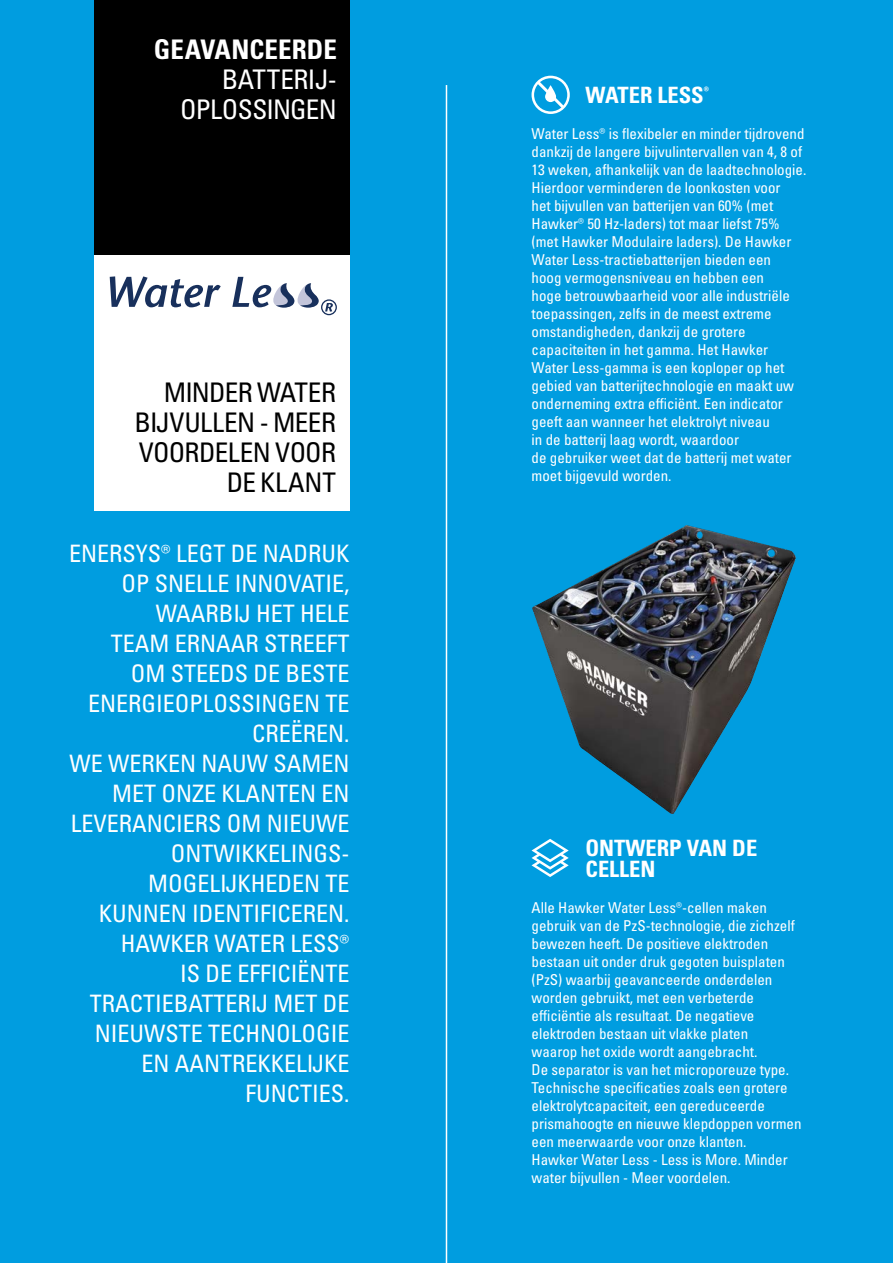
<style>
.page{position:relative;width:893px;height:1263px;background:#009de0}
.page>*{position:absolute;margin:0;border:0;box-sizing:border-box;transform-origin:0 0}
.t1{font:condensed 27px/30px "Univers LTCYR 57";letter-spacing:-.02em;color:#000;text-align:right}
.t2{font:condensed 27px/30px "Univers LTCYR 57";letter-spacing:-.02em;color:#fff;text-align:right}
.t3{font:27px "Univers LTCYR 67 Bold Cond";letter-spacing:.005em;color:#fff}
.t4{font:condensed 24px/30px "Univers LTCYR 57";color:#fff;text-align:right}
.t5{font:22.5px/21px "Univers LTCYR 67 Bold Cond";color:#fff}
.t6{font:condensed 15px/18px "Univers LTCYR 57";color:#fff}
</style>
<div class="page">
<hr style="left:446px;top:85px;width:1px;height:1178px;background:#fff">
<div style="left:94px;top:0;width:256px;height:255px;background:#000"></div>
<div style="left:94px;top:255px;width:256px;height:255px;background:#fff"></div>
<svg style="left:110px;top:276px;width:111px;height:31px"></svg>
<svg style="left:232px;top:277px;width:105px;height:38px"></svg>
<svg style="left:531px;top:76px;width:39px;height:38px"></svg>
<svg style="left:545px;top:85px;width:11px;height:17px"></svg>
<svg style="left:531px;top:839px;width:38px;height:38px"></svg>
<img style="left:532px;top:525px;width:264px;height:289px">
<h1 class="t3" style="left:154px;top:33px;width:184px">GEAVANCEERDE</h1>
<h1 class="t2" style="left:180px;top:64px;width:158px">BATTERIJ-<br>OPLOSSINGEN</h1>
<h1 class="t1" style="left:134px;top:377px;width:203px">MINDER WATER<br>BIJVULLEN - MEER<br>VOORDELEN VOOR<br>DE KLANT</h1>
<p class="t4" style="left:69px;top:537px;width:282px">ENERSYS® LEGT DE NADRUK<br>OP SNELLE INNOVATIE,<br>WAARBIJ HET HELE<br>TEAM ERNAAR STREEFT<br>OM STEEDS DE BESTE<br>ENERGIEOPLOSSINGEN TE<br>CREËREN.<br>WE WERKEN NAUW SAMEN<br>MET ONZE KLANTEN EN<br>LEVERANCIERS OM NIEUWE<br>ONTWIKKELINGS-<br>MOGELIJKHEDEN TE<br>KUNNEN IDENTIFICEREN.<br>HAWKER WATER LESS®<br>IS DE EFFICIËNTE<br>TRACTIEBATTERIJ MET DE<br>NIEUWSTE TECHNOLOGIE<br>EN AANTREKKELIJKE<br>FUNCTIES.</p>
<h3 class="t5" style="left:585px;top:84px;width:125px">WATER LESS<sup>®</sup></h3>
<p class="t6" style="left:531px;top:124px;width:276px">Water Less® is flexibeler en minder tijdrovend dankzij de langere bijvulintervallen van 4, 8 of 13 weken, afhankelijk van de laadtechnologie.<br>Hierdoor verminderen de loonkosten voor<br>het bijvullen van batterijen van 60% (met Hawker® 50 Hz-laders) tot maar liefst 75% (met Hawker Modulaire laders). De Hawker Water Less-tractiebatterijen bieden een<br>hoog vermogensniveau en hebben een<br>hoge betrouwbaarheid voor alle industriële toepassingen, zelfs in de meest extreme omstandigheden, dankzij de grotere capaciteiten in het gamma. Het Hawker Water Less-gamma is een koploper op het gebied van batterijtechnologie en maakt uw onderneming extra efficiënt. Een indicator geeft aan wanneer het elektrolyt niveau<br>in de batterij laag wordt, waardoor<br>de gebruiker weet dat de batterij met water moet bijgevuld worden.</p>
<h3 class="t5" style="left:585px;top:837px;width:173px">ONTWERP VAN DE<br>CELLEN</h3>
<p class="t6" style="left:531px;top:898px;width:271px">Alle Hawker Water Less®-cellen maken gebruik van de PzS-technologie, die zichzelf bewezen heeft. De positieve elektroden bestaan uit onder druk gegoten buisplaten (PzS) waarbij geavanceerde onderdelen worden gebruikt, met een verbeterde efficiëntie als resultaat. De negatieve elektroden bestaan uit vlakke platen<br>waarop het oxide wordt aangebracht.<br>De separator is van het microporeuze type.<br>Technische specificaties zoals een grotere elektrolytcapaciteit, een gereduceerde prismahoogte en nieuwe klepdoppen vormen een meerwaarde voor onze klanten.<br>Hawker Water Less - Less is More. Minder water bijvullen - Meer voordelen.</p>
</div>
